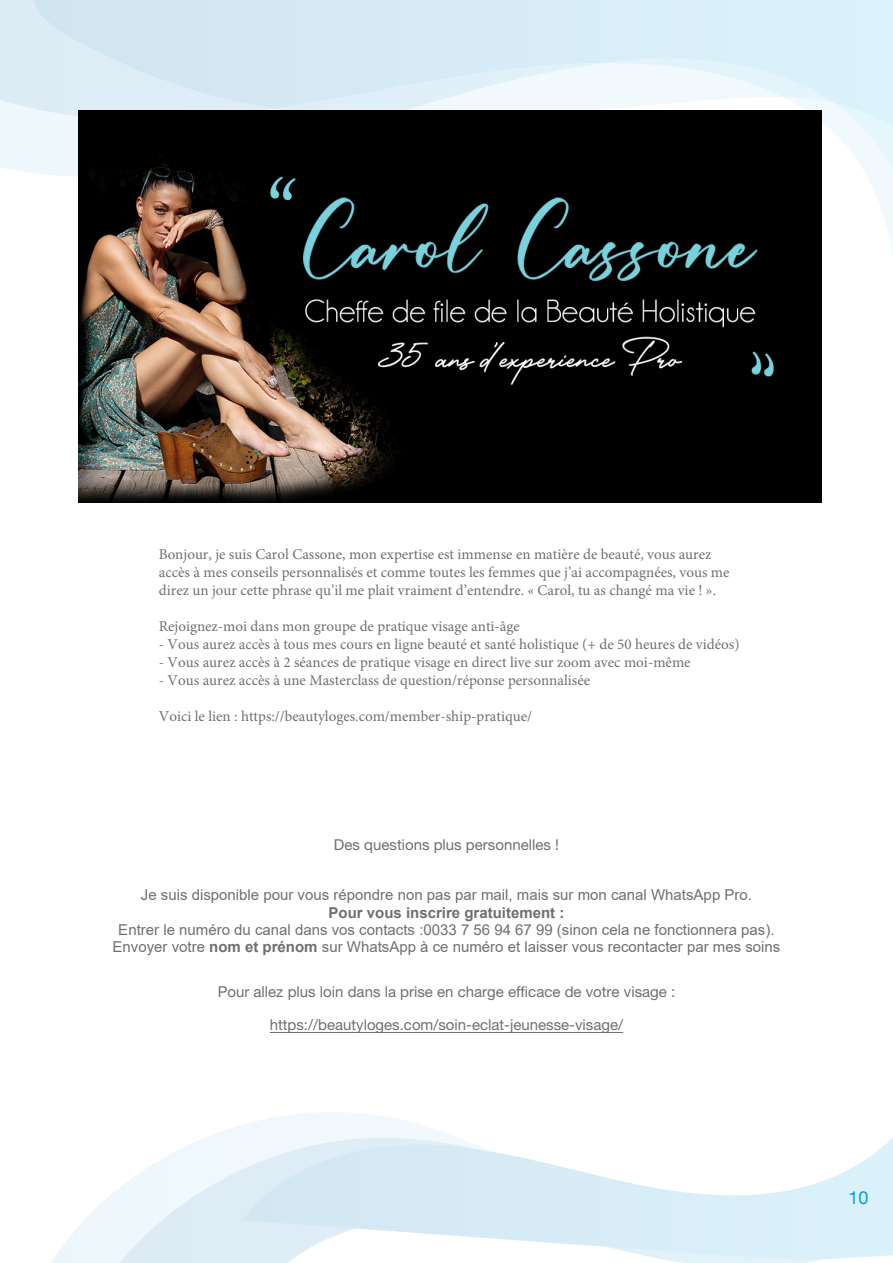
<style>
.page{position:relative;width:893px;height:1263px;background:#fff}
.page>*{position:absolute;margin:0;border:0;box-sizing:border-box;transform-origin:0 0}
.t1{font:18px "Helvetica Neue LT Std";color:#009fe3}
.t2{font:15px/18px "Minion Pro";color:#6f6f6e}
.t3{font:15px/17.1px "Arial";color:#706f6f;text-align:center}
.t4{font:15px "Helvetica Neue LT Std";color:#706f6f}
.t5{font:700 15px "Arial";color:#706f6f}
.s1{font-weight:700}
</style>
<div class="page">
<img style="left:30px;top:0;width:863px;height:324px">
<hr style="left:270px;top:1032px;width:353px;height:1px;background:#706f6f">
<img style="left:79px;top:111px;width:742px;height:391px">
<p class="t2" style="left:159px;top:545px;width:572px">Bonjour, je suis Carol Cassone, mon expertise est immense en matière de beauté, vous aurez accès à mes conseils personnalisés et comme toutes les femmes que j’ai accompagnées, vous me direz un jour cette phrase qu’il me plait vraiment d’entendre. « Carol, tu as changé ma vie ! ».</p>
<p class="t2" style="left:159px;top:617px;width:363px">Rejoignez-moi dans mon groupe de pratique visage anti-âge</p>
<p class="t2" style="left:159px;top:635px;width:582px">- Vous aurez accès à tous mes cours en ligne beauté et santé holistique (+ de 50 heures de vidéos)</p>
<p class="t2" style="left:159px;top:653px;width:533px">- Vous aurez accès à 2 séances de pratique visage en direct live sur zoom avec moi-même</p>
<p class="t2" style="left:159px;top:671px;width:433px">- Vous aurez accès à une Masterclass de question/réponse personnalisée</p>
<p class="t2" style="left:159px;top:707px;width:375px">Voici le lien : https://beautyloges.com/member-ship-pratique/</p>
<p class="t4" style="left:334px;top:836px;width:227px">Des questions plus personnelles !</p>
<p class="t3" style="left:141px;top:886px;width:613px">Je suis disponible pour vous répondre non pas par mail, mais sur mon canal WhatsApp Pro.</p>
<p class="t5" style="left:329px;top:902px;width:237px">Pour vous inscrire gratuitement :</p>
<p class="t3" style="left:113px;top:921px;width:669px">Entrer le numéro du canal dans vos contacts :0033 7 56 94 67 99 (sinon cela ne fonctionnera pas).<br>Envoyer votre <span class="s1">nom et prénom</span> sur WhatsApp à ce numéro et laisser vous recontacter par mes soins</p>
<p class="t4" style="left:218px;top:983px;width:459px">Pour allez plus loin dans la prise en charge efficace de votre visage :</p>
<p class="t4" style="left:270px;top:1016px;width:355px">https://beautyloges.com/soin-eclat-jeunesse-visage/</p>
<p class="t1" style="left:848px;top:1187px;width:22px">10</p>
</div>
